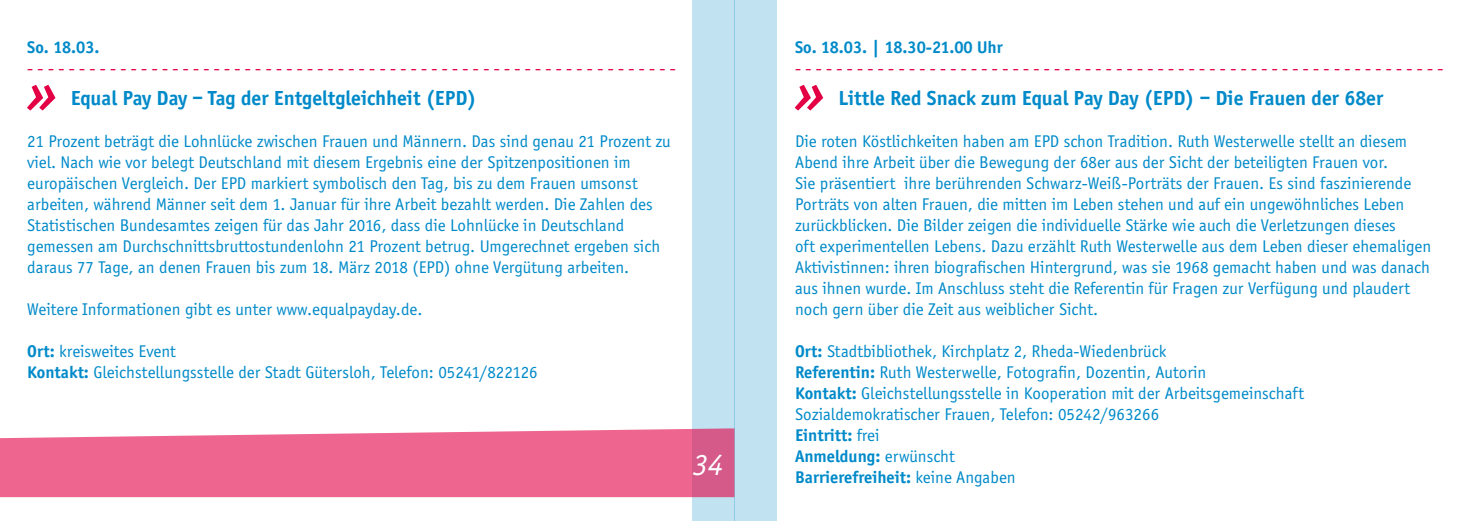
<style>
.page{position:relative;width:1469px;height:521px;background:#fff}
.page>*{position:absolute;margin:0;border:0;box-sizing:border-box;transform-origin:0 0}
.t1{font:italic 700 52.5px "Officina Serif";color:#e30045}
.t2{font:italic 31.5px "Officina Serif";color:#fff}
.t3{font:700 21px "Officina Sans";color:#008ac9}
.t4{font:17.5px/21px "Officina Sans";color:#008ac9}
.t5{font:17.5px "Officina Sans";color:#e30045}
.t6{font:700 17.5px "Officina Sans";color:#008ac9}
.s1{font-weight:700}
</style>
<div class="page">
<div style="left:692px;top:0;width:42px;height:521px;background:#c0e2f1"></div>
<div style="left:734px;top:0;width:42px;height:521px;background:#c0e2f1"></div>
<svg style="left:0;top:428px;width:734px;height:69px;fill:#ee668f"></svg>
<p class="t6" style="left:27px;top:36px;width:74px">So. 18.03.</p>
<p class="t5" style="left:27px;top:58px;width:650px">- - - - - - - - - - - - - - - - - - - - - - - - - - - - - - - - - - - - - - - - - - - - - - - - - - - - - - - - - - - - - - -</p>
<h1 class="t1" style="left:27px;top:62px;width:32px">»</h1>
<p class="t3" style="left:71px;top:86px;width:407px">Equal Pay Day – Tag der Entgeltgleichheit (EPD)</p>
<p class="t4" style="left:27px;top:131px;width:645px">21 Prozent beträgt die Lohnlücke zwischen Frauen und Männern. Das sind genau 21 Prozent zu viel. Nach wie vor belegt Deutschland mit diesem Ergebnis eine der Spitzenpositionen im europäischen Vergleich. Der EPD markiert symbolisch den Tag, bis zu dem Frauen umsonst arbeiten, während Männer seit dem 1. Januar für ihre Arbeit bezahlt werden. Die Zahlen des Statistischen Bundesamtes zeigen für das Jahr 2016, dass die Lohnlücke in Deutschland gemessen am Durchschnittsbruttostundenlohn 21 Prozent betrug. Umgerechnet ergeben sich daraus 77 Tage, an denen Frauen bis zum 18. März 2018 (EPD) ohne Vergütung arbeiten.</p>
<p class="t4" style="left:27px;top:299px;width:396px">Weitere Informationen gibt es unter www.equalpayday.de.</p>
<p class="t4" style="left:27px;top:341px;width:512px"><span class="s1">Ort:</span> kreisweites Event<br><span class="s1">Kontakt:</span> Gleichstellungsstelle der Stadt Gütersloh, Telefon: 05241/822126</p>
<h2 class="t2" style="left:692px;top:447px;width:32px">34</h2>
<p class="t6" style="left:795px;top:36px;width:209px">So. 18.03. | 18.30-21.00 Uhr</p>
<p class="t5" style="left:795px;top:58px;width:650px">- - - - - - - - - - - - - - - - - - - - - - - - - - - - - - - - - - - - - - - - - - - - - - - - - - - - - - - - - - - - - - -</p>
<h1 class="t1" style="left:795px;top:62px;width:32px">»</h1>
<p class="t3" style="left:838px;top:86px;width:546px">Little Red Snack zum Equal Pay Day (EPD) – Die Frauen der 68er</p>
<p class="t4" style="left:795px;top:131px;width:637px">Die roten Köstlichkeiten haben am EPD schon Tradition. Ruth Westerwelle stellt an diesem Abend ihre Arbeit über die Bewegung der 68er aus der Sicht der beteiligten Frauen vor.<br>Sie präsentiert ihre berührenden Schwarz-Weiß-Porträts der Frauen. Es sind faszinierende Porträts von alten Frauen, die mitten im Leben stehen und auf ein ungewöhnliches Leben zurückblicken. Die Bilder zeigen die individuelle Stärke wie auch die Verletzungen dieses<br>oft experimentellen Lebens. Dazu erzählt Ruth Westerwelle aus dem Leben dieser ehemaligen Aktivistinnen: ihren biografischen Hintergrund, was sie 1968 gemacht haben und was danach aus ihnen wurde. Im Anschluss steht die Referentin für Fragen zur Verfügung und plaudert noch gern über die Zeit aus weiblicher Sicht.</p>
<p class="t4" style="left:795px;top:341px;width:511px"><span class="s1">Ort:</span> Stadtbibliothek, Kirchplatz 2, Rheda-Wiedenbrück<br><span class="s1">Referentin:</span> Ruth Westerwelle, Fotografin, Dozentin, Autorin<br><span class="s1">Kontakt:</span> Gleichstellungsstelle in Kooperation mit der Arbeitsgemeinschaft Sozialdemokratischer Frauen, Telefon: 05242/963266<br><span class="s1">Eintritt:</span> frei<br><span class="s1">Anmeldung:</span> erwünscht<br><span class="s1">Barrierefreiheit:</span> keine Angaben</p>
</div>
